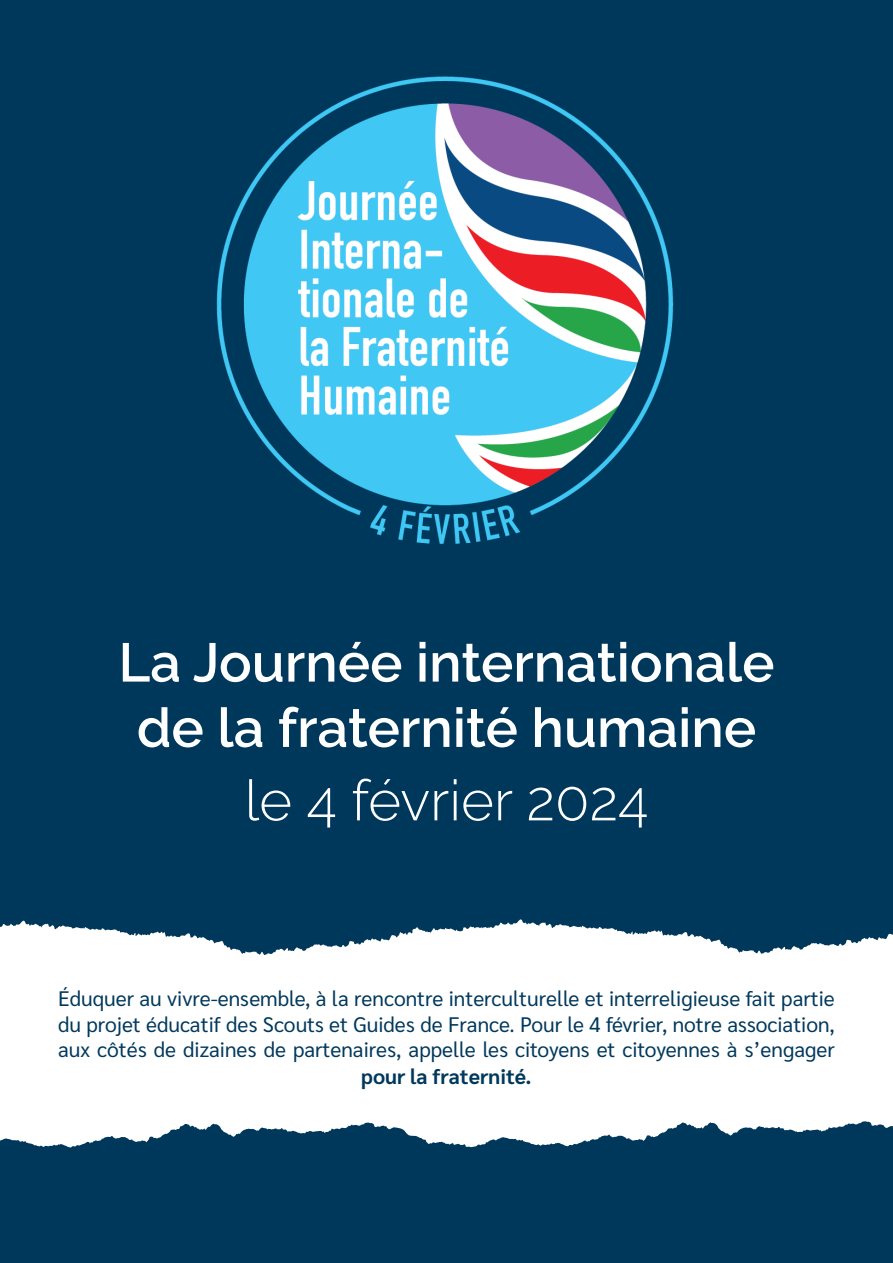
<style>
.page{position:relative;width:893px;height:1263px;background:#00385c}
.page>*{position:absolute;margin:0;border:0;box-sizing:border-box;transform-origin:0 0}
.t1{font:300 56.4px "Raleway";color:#fff}
.t2{font:600 54.45px/65.2px "Raleway";color:#fff;text-align:center}
.t3{font:21px/25.5px "Sarabun";color:#00385c;text-align:justify}
.t4{font:700 21px "Sarabun";color:#00385c}
</style>
<div class="page">
<svg style="left:0;top:919px;width:893px;height:229px;background:#dce3e8"></svg>
<img style="left:216px;top:76px;width:458px;height:468px">
<h2 class="t2" style="left:118px;top:624px;width:658px">La Journée internationale de la fraternité humaine</h2>
<h1 class="t1" style="left:245px;top:756px;width:405px">le 4 février 2024</h1>
<p class="t3" style="left:58px;top:986px;width:778px">Éduquer au vivre-ensemble, à la rencontre interculturelle et interreligieuse fait partie du projet éducatif des Scouts et Guides de France. Pour le 4 février, notre association, aux côtés de dizaines de partenaires, appelle les citoyens et citoyennes à s’engager</p>
<p class="t4" style="left:361px;top:1064px;width:172px">pour la fraternité.</p>
</div>
